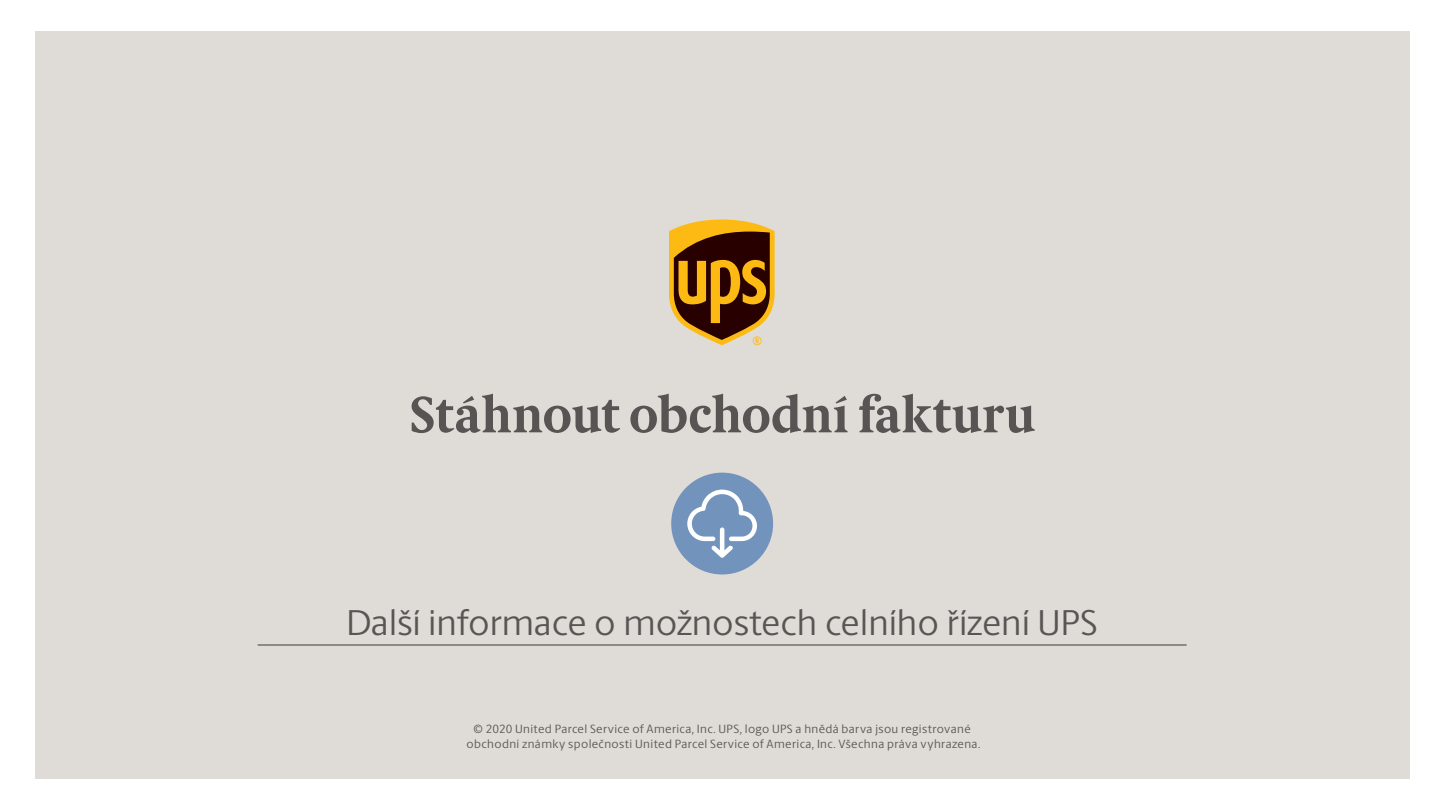
<style>
.page{position:relative;width:1440px;height:810px;background:#fff}
.page>*{position:absolute;margin:0;border:0;box-sizing:border-box;transform-origin:0 0}
.t1{font:700 51.15px "UPS Berlingske Serif Tx";color:#595454}
.Nav_Volume_Header{font:36px "UPS Berlingske Sans";color:#595555}
.t2{font:12px/14.4px "UPS Berlingske Sans";letter-spacing:.03em;color:#595555;text-align:center}
</style>
<div class="page">
<div style="left:35px;top:31px;width:1374px;height:748px;background:#dfdcd7"></div>
<div style="left:671px;top:473px;width:102px;height:101px;background:#7293bc;border-radius:50%"></div>
<svg style="left:687px;top:490px;width:70px;height:68px"></svg>
<hr style="left:258px;top:644px;width:928px;height:2px;background:#595555">
<svg style="left:670px;top:220px;width:104px;height:125px;background:#956824"></svg>
<p class="t1" style="left:409px;top:378px;width:627px">Stáhnout obchodní fakturu</p>
<p class="Nav_Volume_Header" style="left:346px;top:597px;width:753px">Další informace o možnostech celního řízení UPS</p>
<p class="t2" style="left:466px;top:722px;width:515px">© 2020 United Parcel Service of America, Inc. UPS, logo UPS a hnědá barva jsou registrované obchodní známky společnosti United Parcel Service of America, Inc. Všechna práva vyhrazena.</p>
</div>
